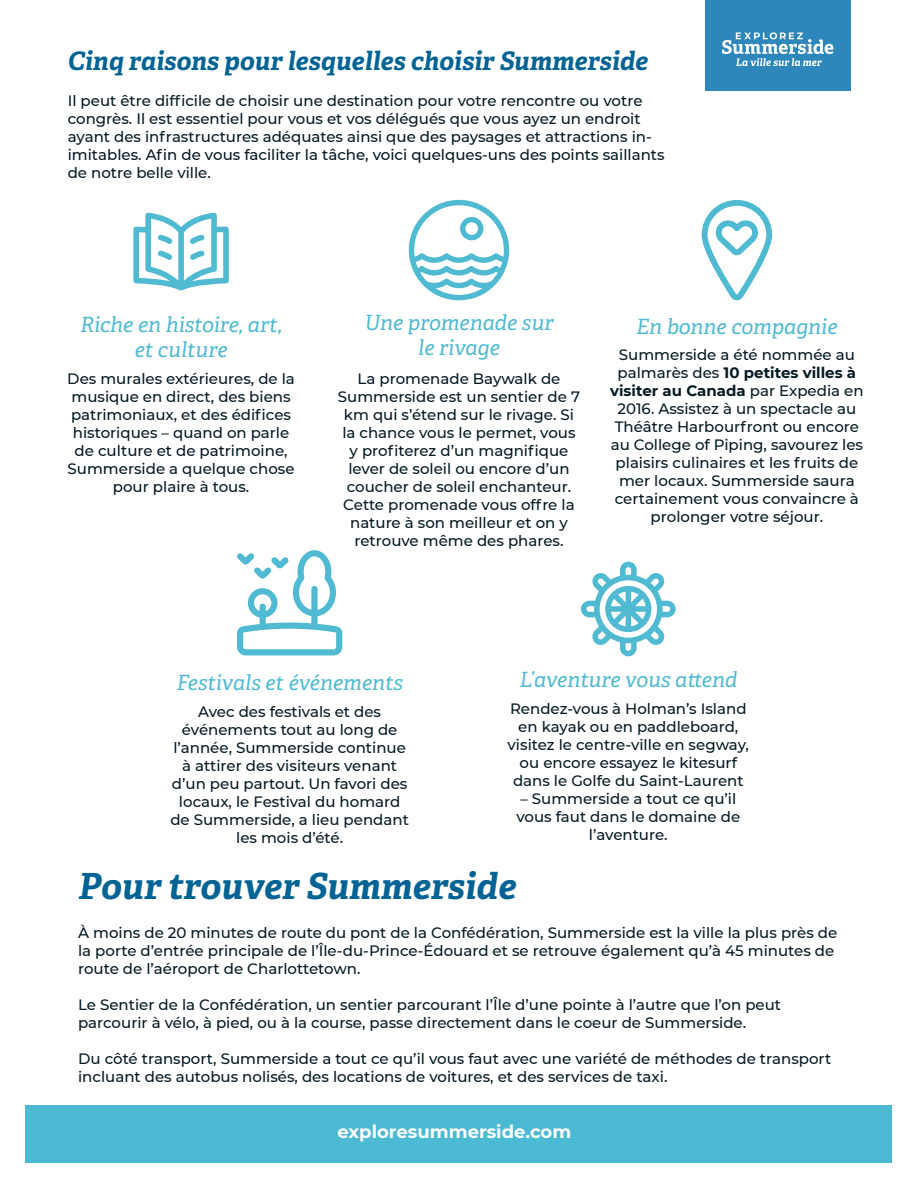
<style>
.page{position:relative;width:918px;height:1188px;background:#fff}
.page>*{position:absolute;margin:0;border:0;box-sizing:border-box;transform-origin:0 0}
.t1{font:italic 700 36px "Adelle";color:#006394}
.t2{font:italic 700 25.5px "Adelle";color:#006394}
.t3{font:italic 21px/25.2px "Adelle";color:#4fbad1;text-align:center}
.t4{font:700 18px "Montserrat";color:#fff}
.t5{font:500 15px/18px "Montserrat";color:#051a24;text-align:center}
.s1{font-weight:700}
</style>
<div class="page">
<div style="left:26px;top:1105px;width:866px;height:57px;background:#4cbad3"></div>
<div style="left:705px;top:0;width:145px;height:92px;background:#2e87ba"></div>
<svg style="left:722px;top:32px;width:111px;height:34px"></svg>
<svg style="left:702px;top:200px;width:70px;height:100px"></svg>
<svg style="left:133px;top:213px;width:96px;height:78px"></svg>
<svg style="left:581px;top:562px;width:95px;height:94px"></svg>
<svg style="left:237px;top:550px;width:105px;height:105px"></svg>
<svg style="left:409px;top:200px;width:100px;height:100px"></svg>
<h2 class="t2" style="left:68px;top:45px;width:582px">Cinq raisons pour lesquelles choisir Summerside</h2>
<p class="t5" style="left:68px;top:91px;width:598px;text-align:left">Il peut être difficile de choisir une destination pour votre rencontre ou votre congrès. Il est essentiel pour vous et vos délégués que vous ayez un endroit ayant des infrastructures adéquates ainsi que des paysages et attractions in&shy;imitables. Afin de vous faciliter la tâche, voici quelques-uns des points saillants de notre belle ville.</p>
<h3 class="t3" style="left:80px;top:312px;width:203px">Riche en histoire, art, et culture</h3>
<p class="t5" style="left:67px;top:369px;width:229px">Des murales extérieures, de la musique en direct, des biens patrimoniaux, et des édifices historiques – quand on parle de culture et de patrimoine,<br>Summerside a quelque chose pour plaire à tous.</p>
<h3 class="t3" style="left:364px;top:310px;width:191px">Une promenade sur le rivage</h3>
<p class="t5" style="left:338px;top:369px;width:244px">La promenade Baywalk de<br>Summerside est un sentier de 7 km qui s’étend sur le rivage. Si la chance vous le permet, vous y profiterez d’un magnifique lever de soleil ou encore d’un coucher de soleil enchanteur.<br>Cette promenade vous offre la nature à son meilleur et on y retrouve même des phares.</p>
<h3 class="t3" style="left:636px;top:314px;width:203px">En bonne compagnie</h3>
<p class="t5" style="left:610px;top:345px;width:255px">Summerside a été nommée au palmarès des <span class="s1">10 petites villes à visiter au Canada</span> par Expedia en<br>2016. Assistez à un spectacle au<br>Théâtre Harbourfront ou encore au College of Piping, savourez les plaisirs culinaires et les fruits de mer locaux. Summerside saura certainement vous convaincre à prolonger votre séjour.</p>
<h3 class="t3" style="left:176px;top:670px;width:228px">Festivals et événements</h3>
<p class="t5" style="left:170px;top:702px;width:240px">Avec des festivals et des événements tout au long de l’année, Summerside continue à attirer des visiteurs venant d’un peu partout. Un favori des locaux, le Festival du homard de Summerside, a lieu pendant les mois d’été.</p>
<h3 class="t3" style="left:519px;top:667px;width:219px">L’aventure vous attend</h3>
<p class="t5" style="left:508px;top:699px;width:243px">Rendez-vous à Holman’s Island en kayak ou en paddleboard, visitez le centre-ville en segway, ou encore essayez le kitesurf dans le Golfe du Saint-Laurent</p>
<p class="t5" style="left:516px;top:789px;width:225px">– Summerside a tout ce qu’il vous faut dans le domaine de l’aventure.</p>
<h1 class="t1" style="left:78px;top:863px;width:440px">Pour trouver Summerside</h1>
<p class="t5" style="left:78px;top:923px;width:761px;text-align:left">À moins de 20 minutes de route du pont de la Confédération, Summerside est la ville la plus près de la porte d’entrée principale de l’Île-du-Prince-Édouard et se retrouve également qu’à 45 minutes de route de l’aéroport de Charlottetown.</p>
<p class="t5" style="left:78px;top:995px;width:704px;text-align:left">Le Sentier de la Confédération, un sentier parcourant l’Île d’une pointe à l’autre que l’on peut parcourir à vélo, à pied, ou à la course, passe directement dans le coeur de Summerside.</p>
<p class="t5" style="left:78px;top:1049px;width:755px;text-align:left">Du côté transport, Summerside a tout ce qu’il vous faut avec une variété de méthodes de transport incluant des autobus nolisés, des locations de voitures, et des services de taxi.</p>
<p class="t4" style="left:338px;top:1119px;width:235px">exploresummerside.com</p>
</div>
